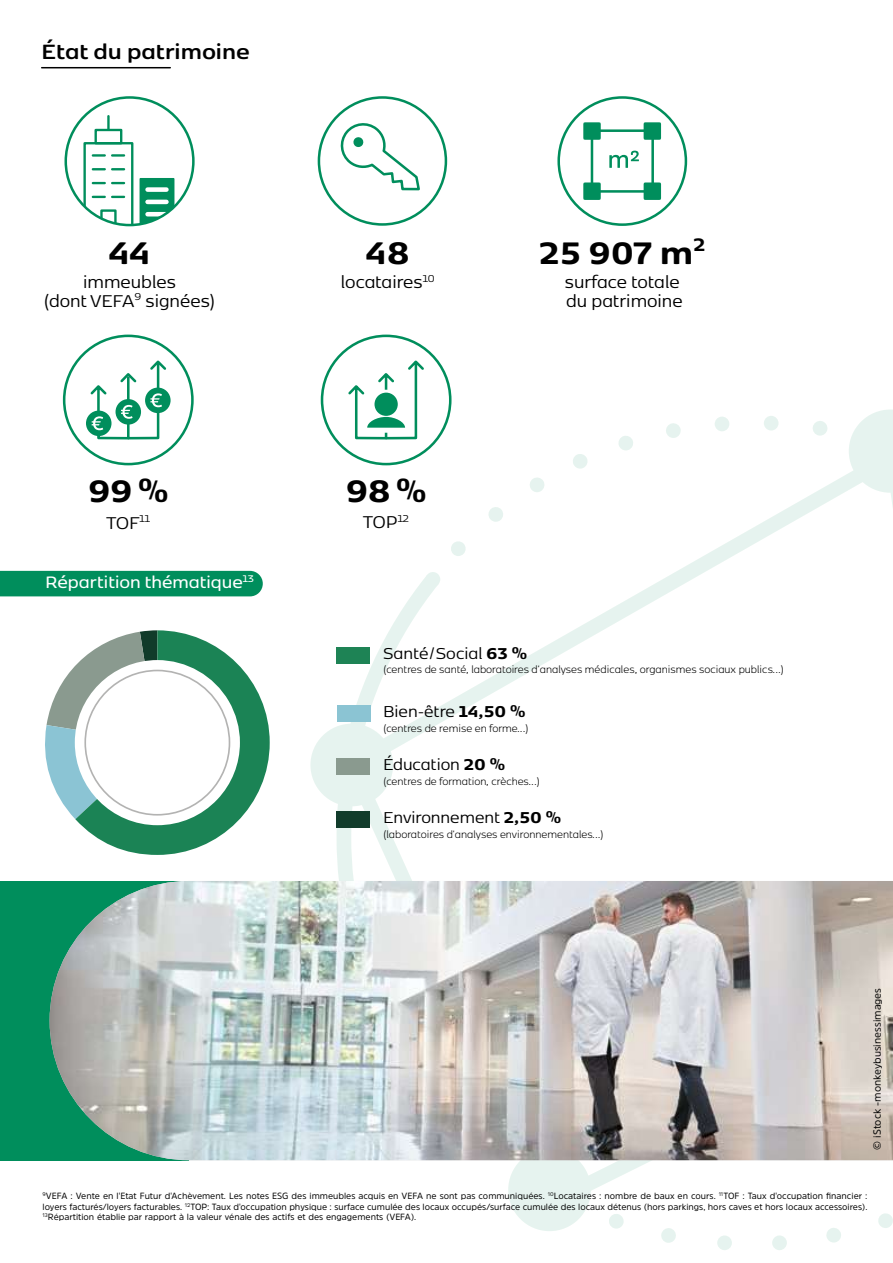
<style>
.page{position:relative;width:893px;height:1263px;background:#fff}
.page>*{position:absolute;margin:0;border:0;box-sizing:border-box;transform-origin:0 0}
.t1{font:800 36.6px "Kobenhavn Sans";letter-spacing:-.01em;color:#000}
.t2{font:700 24.3px "Kobenhavn Sans";color:#000}
.t3{font:20.1px/18.3px "Kobenhavn Sans";color:#000;text-align:center}
.t4{font:600 19.5px "Kobenhavn Sans";color:#fff}
.t5{font:18.6px "Kobenhavn Sans";color:#000}
.t6{font:300 12px "Kobenhavn Sans";color:#000}
.t7{font:10.35px "Amsi Pro";color:#000}
.t8{font:9px/10.8px "Amsi Pro";color:#000;text-align:justify}
.s1{font-weight:800}
</style>
<div class="page">
<svg style="left:849px;top:409px;width:44px;height:36px"></svg>
<div style="left:310px;top:724px;width:83px;height:82px;background:#e6f3ef;border-radius:50%"></div>
<svg style="left:618px;top:416px;width:210px;height:29px"></svg>
<svg style="left:516px;top:1213px;width:377px;height:37px"></svg>
<svg style="left:342px;top:445px;width:551px;height:768px"></svg>
<svg style="left:140px;top:178px;width:34px;height:47px"></svg>
<hr style="left:148px;top:200px;width:18px;height:4px;background:#fff">
<svg style="left:148px;top:212px;width:18px;height:4px"></svg>
<svg style="left:107px;top:116px;width:3px;height:13px"></svg>
<div style="left:148px;top:187px;width:18px;height:5px;background:#fff"></div>
<svg style="left:83px;top:142px;width:50px;height:83px"></svg>
<div style="left:95px;top:129px;width:27px;height:15px;border:2px solid #008e5c"></div>
<div style="left:64px;top:96px;width:131px;height:130px;border:3px solid #008e5c;border-radius:50%"></div>
<div style="left:318px;top:96px;width:129px;height:130px;border:3px solid #008e5c;border-radius:50%"></div>
<svg style="left:336px;top:118px;width:84px;height:73px"></svg>
<div style="left:591px;top:129px;width:63px;height:64px;border:3px solid #008e5c;border-radius:5px"></div>
<div style="left:645px;top:124px;width:15px;height:14px;background:#008e5c"></div>
<div style="left:644px;top:122px;width:17px;height:18px;border:3px solid #008e5c"></div>
<div style="left:645px;top:184px;width:15px;height:15px;background:#008e5c"></div>
<div style="left:644px;top:182px;width:17px;height:18px;border:3px solid #008e5c"></div>
<div style="left:585px;top:124px;width:14px;height:14px;background:#008e5c"></div>
<div style="left:583px;top:122px;width:18px;height:18px;border:3px solid #008e5c"></div>
<div style="left:585px;top:184px;width:14px;height:15px;background:#008e5c"></div>
<div style="left:583px;top:182px;width:18px;height:18px;border:3px solid #008e5c"></div>
<div style="left:557px;top:96px;width:130px;height:130px;border:3px solid #008e5c;border-radius:50%"></div>
<svg style="left:609px;top:151px;width:30px;height:17px"></svg>
<hr style="left:42px;top:67px;width:128px;height:1px;background:#000">
<svg style="left:45px;top:630px;width:225px;height:225px"></svg>
<div style="left:321px;top:335px;width:130px;height:130px;border:3px solid #008e5c;border-radius:50%"></div>
<svg style="left:348px;top:360px;width:76px;height:80px"></svg>
<div style="left:63px;top:335px;width:131px;height:130px;border:3px solid #008e5c;border-radius:50%"></div>
<div style="left:145px;top:388px;width:26px;height:25px;border:3px solid #008e5c;border-radius:50%"></div>
<div style="left:86px;top:411px;width:25px;height:25px;border:3px solid #008e5c;border-radius:50%"></div>
<svg style="left:88px;top:360px;width:80px;height:80px"></svg>
<div style="left:337px;top:647px;width:33px;height:16px;background:#1e8355"></div>
<div style="left:337px;top:758px;width:33px;height:16px;background:#8a9a8f"></div>
<div style="left:337px;top:811px;width:33px;height:16px;background:#123c2b"></div>
<div style="left:337px;top:705px;width:33px;height:17px;background:#8bc4d3"></div>
<div style="left:0;top:881px;width:189px;height:279px;background:#008e5c"></div>
<img style="left:50px;top:881px;width:843px;height:279px">
<div style="left:0;top:571px;width:263px;height:25px;background:#008e5c"></div>
<h2 class="t2" style="left:41px;top:34px;width:210px">État du patrimoine</h2>
<h1 class="t1" style="left:109px;top:225px;width:44px">44</h1>
<h3 class="t3" style="left:43px;top:272px;width:174px">immeubles<br>(dont VEFA<sup>9</sup> signées)</h3>
<h1 class="t1" style="left:366px;top:225px;width:46px">48</h1>
<h3 class="t3" style="left:341px;top:272px;width:96px">locataires<sup>10</sup></h3>
<h1 class="t1" style="left:88px;top:463px;width:82px">99 %</h1>
<h1 class="t1" style="left:346px;top:463px;width:82px">98 %</h1>
<h3 class="t3" style="left:106px;top:512px;width:45px">TOF<sup>11</sup></h3>
<h3 class="t3" style="left:363px;top:512px;width:48px">TOP<sup>12</sup></h3>
<h3 class="t4" style="left:45px;top:569px;width:211px">Répartition thématique<sup>13</sup></h3>
<h1 class="t1" style="left:539px;top:225px;width:168px">25 907 m<sup>2</sup></h1>
<h3 class="t3" style="left:565px;top:272px;width:119px;text-align:left">surface totale du patrimoine</h3>
<h3 class="t5" style="left:383px;top:641px;width:146px">Santé/Social <span class="s1">63 %</span></h3>
<h3 class="t6" style="left:383px;top:662px;width:403px">(centres de santé, laboratoires d'analyses médicales, organismes sociaux publics...)</h3>
<h3 class="t5" style="left:383px;top:699px;width:144px">Bien-être <span class="s1">14,50 %</span></h3>
<h3 class="t6" style="left:383px;top:720px;width:147px">(centres de remise en forme...)</h3>
<h3 class="t5" style="left:383px;top:752px;width:123px">Éducation <span class="s1">20 %</span></h3>
<h3 class="t6" style="left:383px;top:773px;width:158px">(centres de formation, crèches...)</h3>
<h3 class="t5" style="left:383px;top:805px;width:180px">Environnement <span class="s1">2,50 %</span></h3>
<h3 class="t6" style="left:383px;top:826px;width:222px">(laboratoires d'analyses environnementales...)</h3>
<p class="t7" style="left:870px;top:1149px;width:163px;rotate:-90deg">© iStock -monkeybusinessimages</p>
<p class="t8" style="left:43px;top:1190px;width:826px"><sup>9</sup>VEFA : Vente en l'Etat Futur d'Achèvement. Les notes ESG des immeubles acquis en VEFA ne sont pas communiquées. <sup>10</sup>Locataires : nombre de baux en cours. <sup>11</sup>TOF : Taux d'occupation financier : loyers facturés/loyers facturables. <sup>12</sup>TOP : Taux d'occupation physique : surface cumulée des locaux occupés/surface cumulée des locaux détenus (hors parkings, hors caves et hors locaux accessoires).<br><sup>13</sup>Répartition établie par rapport à la valeur vénale des actifs et des engagements (VEFA).</p>
</div>
